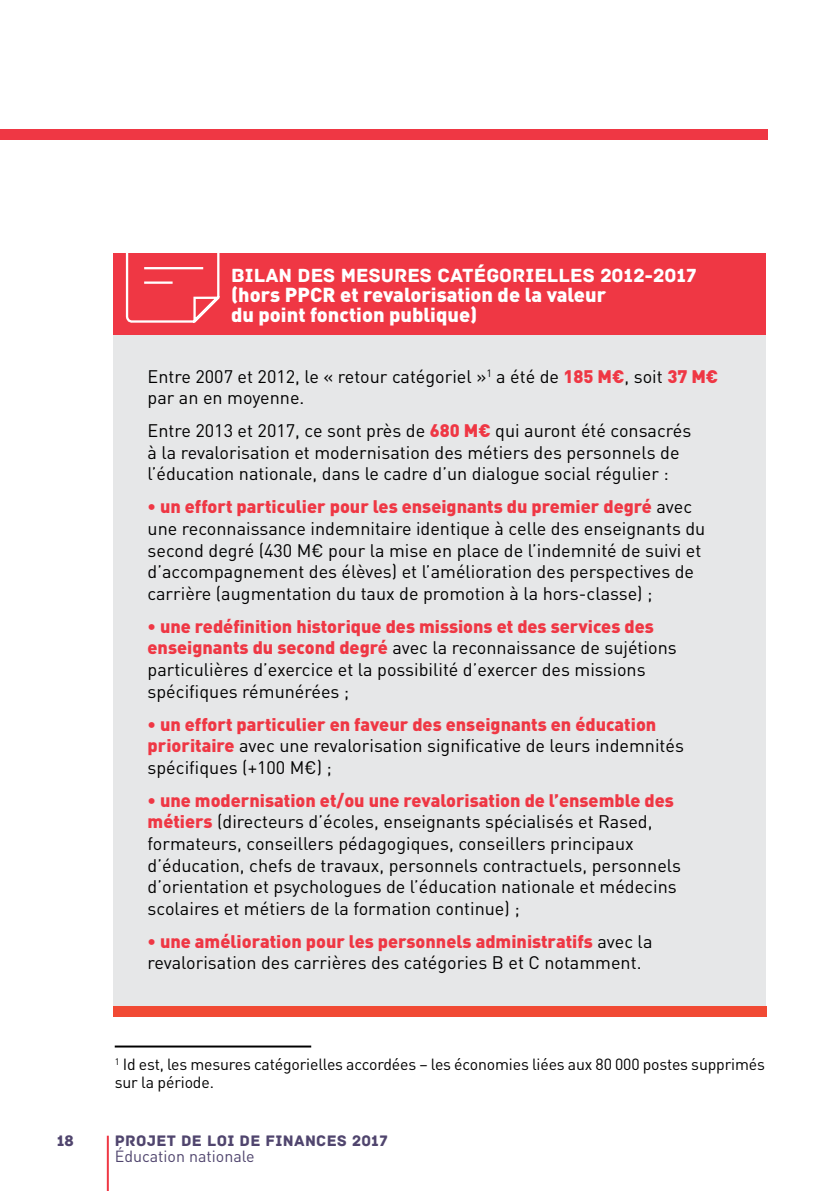
<style>
.page{position:relative;width:840px;height:1191px;background:#fff}
.page>*{position:absolute;margin:0;border:0;box-sizing:border-box;transform-origin:0 0}
.t1{font:900 20px/20px "DIN Pro";color:#fff}
.t2{font:20px "Archive";color:#fff}
.t3{font:18px/21.6px "DIN Pro";color:#000}
.t4{font:16px/18px "DIN Pro";letter-spacing:-.01em;color:#000}
.t5{font:16px "Archive";letter-spacing:.02em;color:#50456e}
.t6{font:16px "DIN Pro";color:#50456e}
.s1{font-weight:900;color:#ef3744}
</style>
<div class="page">
<hr style="left:107px;top:1135px;width:2px;height:56px;background:#ef3744">
<div style="left:0;top:129px;width:767px;height:10px;background:#ef3744"></div>
<div style="left:113px;top:335px;width:652px;height:670px;background:#e6e7e8"></div>
<div style="left:113px;top:253px;width:652px;height:82px;background:#ef3744"></div>
<div style="left:113px;top:1005px;width:653px;height:11px;background:#f14a34"></div>
<svg style="left:125px;top:253px;width:95px;height:70px"></svg>
<hr style="left:115px;top:1045px;width:196px;height:2px;background:#000">
<p class="t2" style="left:231px;top:263px;width:466px">BILAN DES MESURES CATÉGORIELLES 2012-2017</p>
<p class="t1" style="left:231px;top:283px;width:376px">(hors ppcr et revalorisation de la valeur du point fonction publique)</p>
<p class="t3" style="left:147px;top:365px;width:572px">Entre 2007 et 2012, le « retour catégoriel »<sup>1</sup> a été de <span class="s1">185 M€</span>, soit <span class="s1">37 M€ </span>par an en moyenne.</p>
<p class="t3" style="left:147px;top:419px;width:545px">Entre 2013 et 2017, ce sont près de <span class="s1">680 M€</span> qui auront été consacrés à la revalorisation et modernisation des métiers des personnels de l’éducation nationale, dans le cadre d’un dialogue social régulier :</p>
<p class="t3" style="left:147px;top:496px;width:559px"><span class="s1">• un effort particulier pour les enseignants du premier degré</span> avec une reconnaissance indemnitaire identique à celle des enseignants du second degré (430 M€ pour la mise en place de l’indemnité de suivi et d’accompagnement des élèves) et l’amélioration des perspectives de carrière (augmentation du taux de promotion à la hors-classe) ;</p>
<p class="t3" style="left:147px;top:615px;width:530px"><span class="s1">• une redéfinition historique des missions et des services des enseignants du second degré</span> avec la reconnaissance de sujétions particulières d’exercice et la possibilité d’exercer des missions spécifiques rémunérées ;</p>
<p class="t3" style="left:147px;top:713px;width:537px"><span class="s1">• un effort particulier en faveur des enseignants en éducation prioritaire</span> avec une revalorisation significative de leurs indemnités spécifiques (+100 M€) ;</p>
<p class="t3" style="left:147px;top:789px;width:535px"><span class="s1">• une modernisation et/ou une revalorisation de l’ensemble des métiers</span> (directeurs d’écoles, enseignants spécialisés et Rased, formateurs, conseillers pédagogiques, conseillers principaux d’éducation, chefs de travaux, personnels contractuels, personnels d’orientation et psychologues de l’éducation nationale et médecins scolaires et métiers de la formation continue) ;</p>
<p class="t3" style="left:147px;top:930px;width:506px"><span class="s1">• une amélioration pour les personnels administratifs</span> avec la revalorisation des carrières des catégories B et C notamment.</p>
<p class="t4" style="left:115px;top:1055px;width:651px"><sup>1</sup> Id est, les mesures catégorielles accordées – les économies liées aux 80 000 postes supprimés sur la période.</p>
<p class="t5" style="left:57px;top:1131px;width:19px">18</p>
<p class="t5" style="left:115px;top:1131px;width:274px">PROJET DE LOI DE FINANCES 2017</p>
<p class="t6" style="left:115px;top:1146px;width:141px">Éducation nationale</p>
</div>
